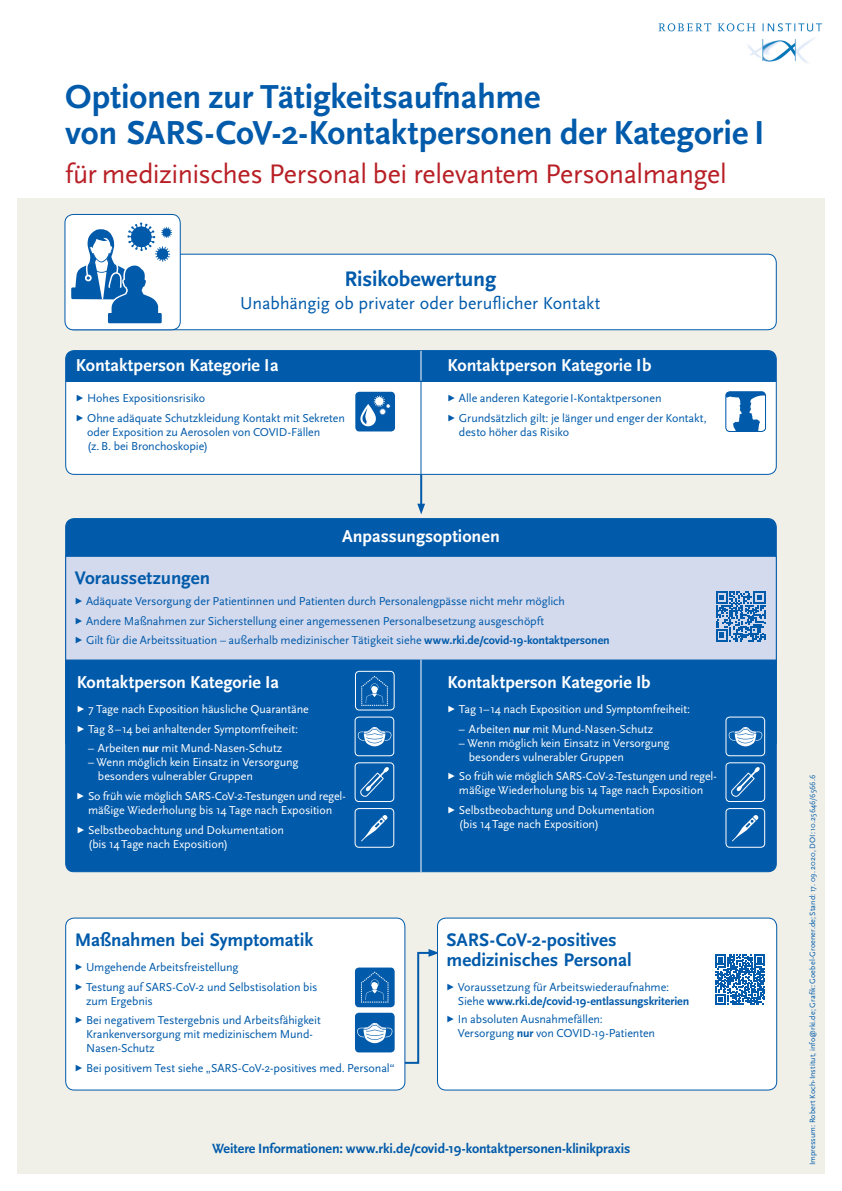
<style>
.page{position:relative;width:842px;height:1191px;background:#fff}
.page>*{position:absolute;margin:0;border:0;box-sizing:border-box;transform-origin:0 0}
.t1{font:700 34.7px/36px "Scala Sans Pro";letter-spacing:-.005em;color:#015aaa}
.t2{font:28px "Scala Sans Pro";letter-spacing:-.015em;color:#b82026}
.t3{font:700 22px "Scala Sans Pro";letter-spacing:-.005em;color:#015aaa}
.SUBHEAD{font:700 19px/20px "Scala Sans Pro";letter-spacing:-.005em;color:#015aaa}
.SUBHEAD-2{font:700 18px "Scala Sans Pro";color:#fff}
.t4{font:18px "Scala Sans Pro";color:#015aaa}
.BULLETS{font:700 14px "Scala Sans Pro";letter-spacing:-.01em;color:#015aaa}
.SUBHEAD-3{font:12px/14px "Scala Sans Pro";letter-spacing:-.01em;color:#015aaa}
.SUBHEAD-4{font:12px/14px "Scala Sans Pro";letter-spacing:-.01em;color:#fff}
.BULLETS-2{font:8px "Scala Sans Pro";letter-spacing:.01em;color:#015aaa}
.s1{font-size:9px}
.s2{font-weight:700}
</style>
<div class="page">
<div style="left:17px;top:199px;width:808px;height:975px;background:#f0f0e8"></div>
<img style="left:658px;top:23px;width:165px;height:41px">
<div style="left:66px;top:918px;width:339px;height:172px;background:#fff;border-radius:9px"></div>
<div style="left:65px;top:917px;width:340px;height:173px;border:1px solid #015aaa;border-radius:9px"></div>
<div style="left:437px;top:918px;width:340px;height:172px;background:#fff;border-radius:9px"></div>
<div style="left:437px;top:917px;width:340px;height:173px;border:1px solid #015aaa;border-radius:9px"></div>
<svg style="left:715px;top:954px;width:50px;height:50px"></svg>
<div style="left:355px;top:1012px;width:40px;height:40px;background:#015aaa;border-radius:4px"></div>
<div style="left:355px;top:967px;width:40px;height:40px;background:#015aaa;border-radius:4px"></div>
<svg style="left:357px;top:949px;width:82px;height:115px"></svg>
<div style="left:66px;top:518px;width:710px;height:206px;background:#015aaa;border-radius:9px"></div>
<div style="left:65px;top:556px;width:712px;height:187px;background:#d4daed;border:1px solid #015aaa"></div>
<svg style="left:716px;top:591px;width:50px;height:50px"></svg>
<div style="left:65px;top:659px;width:712px;height:213px;background:#015aaa"></div>
<div style="left:355px;top:717px;width:39px;height:38px;background:#015aaa;border-radius:4px"></div>
<svg style="left:358px;top:727px;width:33px;height:19px"></svg>
<div style="left:355px;top:716px;width:39px;height:40px;border:1px solid #fff;border-radius:4px"></div>
<div style="left:355px;top:763px;width:39px;height:38px;background:#015aaa;border-radius:4px"></div>
<svg style="left:360px;top:767px;width:29px;height:29px"></svg>
<div style="left:355px;top:762px;width:39px;height:40px;border:1px solid #fff;border-radius:4px"></div>
<div style="left:355px;top:808px;width:39px;height:39px;background:#015aaa;border-radius:4px"></div>
<svg style="left:361px;top:815px;width:27px;height:26px"></svg>
<div style="left:355px;top:808px;width:39px;height:39px;border:1px solid #fff;border-radius:4px"></div>
<div style="left:355px;top:671px;width:39px;height:39px;background:#015aaa;border-radius:4px"></div>
<svg style="left:361px;top:676px;width:27px;height:30px"></svg>
<div style="left:355px;top:671px;width:40px;height:39px;border:1px solid #fff;border-radius:4px"></div>
<div style="left:726px;top:717px;width:39px;height:38px;background:#015aaa;border-radius:4px"></div>
<svg style="left:729px;top:727px;width:33px;height:19px"></svg>
<div style="left:725px;top:716px;width:40px;height:40px;border:1px solid #fff;border-radius:4px"></div>
<div style="left:726px;top:763px;width:39px;height:38px;background:#015aaa;border-radius:4px"></div>
<svg style="left:731px;top:767px;width:29px;height:29px"></svg>
<div style="left:725px;top:762px;width:40px;height:40px;border:1px solid #fff;border-radius:4px"></div>
<div style="left:726px;top:808px;width:39px;height:39px;background:#015aaa;border-radius:4px"></div>
<svg style="left:732px;top:815px;width:27px;height:26px"></svg>
<div style="left:725px;top:808px;width:40px;height:39px;border:1px solid #fff;border-radius:4px"></div>
<hr style="left:420px;top:659px;width:1px;height:213px;background:#fff">
<hr style="left:420px;top:470px;width:2px;height:37px;background:#015aaa">
<svg style="left:417px;top:504px;width:8px;height:10px"></svg>
<div style="left:66px;top:254px;width:710px;height:76px;background:#fff;border-radius:9px"></div>
<div style="left:65px;top:254px;width:712px;height:76px;border:1px solid #015aaa;border-radius:9px"></div>
<div style="left:65px;top:214px;width:115px;height:116px;background:#fff;border-radius:8px"></div>
<svg style="left:71px;top:222px;width:101px;height:101px"></svg>
<div style="left:64px;top:214px;width:117px;height:116px;border:1px solid #015aaa;border-radius:8px"></div>
<div style="left:66px;top:350px;width:710px;height:124px;background:#fff;border-radius:9px"></div>
<div style="left:66px;top:350px;width:710px;height:31px;background:#015aaa"></div>
<div style="left:65px;top:350px;width:712px;height:125px;border:1px solid #015aaa;border-radius:9px"></div>
<svg style="left:727px;top:393px;width:37px;height:37px"></svg>
<div style="left:725px;top:391px;width:41px;height:41px;border:1px solid #015aaa;border-radius:4px"></div>
<div style="left:355px;top:392px;width:40px;height:39px;background:#015aaa;border-radius:4px"></div>
<svg style="left:360px;top:396px;width:30px;height:31px"></svg>
<hr style="left:420px;top:377px;width:1px;height:97px;background:#015aaa">
<svg style="left:420px;top:351px;width:1px;height:29px"></svg>
<p class="t1" style="left:65px;top:79px;width:701px">Optionen zur Tätigkeitsaufnahme<br>von SARS-CoV-2-Kontaktpersonen der Kategorie I</p>
<p class="t2" style="left:65px;top:157px;width:663px">für medizinisches Personal bei relevantem Personalmangel</p>
<p class="t3" style="left:344px;top:265px;width:153px">Risikobewertung</p>
<p class="t4" style="left:240px;top:292px;width:362px">Unabhängig ob privater oder beruflicher Kontakt</p>
<p class="SUBHEAD-2" style="left:76px;top:355px;width:204px">Kontaktperson Kategorie Ia</p>
<p class="SUBHEAD-3" style="left:75px;top:391px;width:132px"><span class="s1">▶</span> Hohes Expositionsrisiko</p>
<p class="SUBHEAD-3" style="left:87px;top:411px;width:259px;text-indent:-12px"><span class="s1">▶</span> Ohne adäquate Schutzkleidung Kontakt mit Sekreten oder Exposition zu Aerosolen von COVID-Fällen (z.B. bei Bronchoskopie)</p>
<p class="SUBHEAD-2" style="left:448px;top:355px;width:205px">Kontaktperson Kategorie Ib</p>
<p class="SUBHEAD-3" style="left:447px;top:391px;width:216px"><span class="s1">▶</span> Alle anderen Kategorie I-Kontaktpersonen</p>
<p class="SUBHEAD-3" style="left:459px;top:411px;width:249px;text-indent:-12px"><span class="s1">▶</span> Grundsätzlich gilt: je länger und enger der Kontakt, desto höher das Risiko</p>
<p class="SUBHEAD-2" style="left:342px;top:525px;width:159px">Anpassungsoptionen</p>
<p class="SUBHEAD" style="left:75px;top:568px;width:137px">Voraussetzungen</p>
<p class="SUBHEAD-3" style="left:74px;top:594px;width:492px"><span class="s1">▶</span> Adäquate Versorgung der Patientinnen und Patienten durch Personalengpässe nicht mehr möglich</p>
<p class="SUBHEAD-3" style="left:74px;top:614px;width:472px"><span class="s1">▶</span> Andere Maßnahmen zur Sicherstellung einer angemessenen Personalbesetzung ausgeschöpft</p>
<p class="SUBHEAD-3" style="left:74px;top:633px;width:537px"><span class="s1">▶</span> Gilt für die Arbeitssituation – außerhalb medizinischer Tätigkeit siehe <span class="s2">www.rki.de/covid-19-kontaktpersonen</span></p>
<p class="SUBHEAD-2" style="left:77px;top:671px;width:204px">Kontaktperson Kategorie Ia</p>
<p class="SUBHEAD-4" style="left:76px;top:702px;width:234px"><span class="s1">▶</span> 7 Tage nach Exposition häusliche Quarantäne</p>
<p class="SUBHEAD-4" style="left:76px;top:721px;width:224px"><span class="s1">▶</span> Tag 8–14 bei anhaltender Symptomfreiheit:</p>
<p class="SUBHEAD-4" style="left:88px;top:741px;width:196px">– Arbeiten <span class="s2">nur</span> mit Mund-Nasen-Schutz</p>
<p class="SUBHEAD-4" style="left:98px;top:755px;width:202px;text-indent:-10px">– Wenn möglich kein Einsatz in Versorgung besonders vulnerabler Gruppen</p>
<p class="SUBHEAD-4" style="left:76px;top:789px;width:271px;text-align:center"><span class="s1">▶</span> So früh wie möglich SARS-CoV-2-Testungen und regel&shy;mäßige Wiederholung bis 14 Tage nach Exposition</p>
<p class="SUBHEAD-4" style="left:88px;top:822px;width:197px;text-indent:-12px"><span class="s1">▶</span> Selbstbeobachtung und Dokumentation (bis 14 Tage nach Exposition)</p>
<p class="SUBHEAD-2" style="left:448px;top:671px;width:204px">Kontaktperson Kategorie Ib</p>
<p class="SUBHEAD-4" style="left:447px;top:702px;width:245px"><span class="s1">▶</span> Tag 1–14 nach Exposition und Symptomfreiheit:</p>
<p class="SUBHEAD-4" style="left:459px;top:721px;width:196px">– Arbeiten <span class="s2">nur</span> mit Mund-Nasen-Schutz</p>
<p class="SUBHEAD-4" style="left:469px;top:735px;width:202px;text-indent:-10px">– Wenn möglich kein Einsatz in Versorgung besonders vulnerabler Gruppen</p>
<p class="SUBHEAD-4" style="left:447px;top:769px;width:271px;text-align:center"><span class="s1">▶</span> So früh wie möglich SARS-CoV-2-Testungen und regel&shy;mäßige Wiederholung bis 14 Tage nach Exposition</p>
<p class="SUBHEAD-4" style="left:459px;top:803px;width:197px;text-indent:-12px"><span class="s1">▶</span> Selbstbeobachtung und Dokumentation (bis 14 Tage nach Exposition)</p>
<p class="SUBHEAD" style="left:75px;top:929px;width:240px">Maßnahmen bei Symptomatik</p>
<p class="SUBHEAD-3" style="left:74px;top:960px;width:166px"><span class="s1">▶</span> Umgehende Arbeitsfreistellung</p>
<p class="SUBHEAD-3" style="left:86px;top:979px;width:233px;text-indent:-12px"><span class="s1">▶</span> Testung auf SARS-CoV-2 und Selbstisolation bis zum Ergebnis</p>
<p class="SUBHEAD-3" style="left:86px;top:1013px;width:236px;text-indent:-12px"><span class="s1">▶</span> Bei negativem Testergebnis und Arbeitsfähigkeit<br>Krankenversorgung mit medizinischem Mund-<br>Nasen-Schutz</p>
<p class="SUBHEAD-3" style="left:74px;top:1061px;width:322px"><span class="s1">▶</span> Bei positivem Test siehe „SARS-CoV-2-positives med. Personal“</p>
<p class="SUBHEAD" style="left:446px;top:929px;width:187px">SARS-CoV-2-positives medizinisches Personal</p>
<p class="SUBHEAD-3" style="left:458px;top:980px;width:233px;text-indent:-12px"><span class="s1">▶</span> Voraussetzung für Arbeitswiederaufnahme:<br>Siehe <span class="s2">www.rki.de/covid-19-entlassungskriterien</span></p>
<p class="SUBHEAD-3" style="left:458px;top:1012px;width:199px;text-indent:-12px"><span class="s1">▶</span> In absoluten Ausnahmefällen:<br>Versorgung <span class="s2">nur</span> von COVID-19-Patienten</p>
<p class="BULLETS" style="left:212px;top:1140px;width:420px">Weitere Informationen: www.rki.de/covid-19-kontaktpersonen-klinikpraxis</p>
<p class="BULLETS-2" style="left:808px;top:1165px;width:392px;rotate:-90deg">Impressum: Robert Koch-Institut, info@rki.de; Grafik: Goebel-Groener.de; Stand: 17. 09. 2020, DOI: 10.25646/6566.6</p>
</div>
